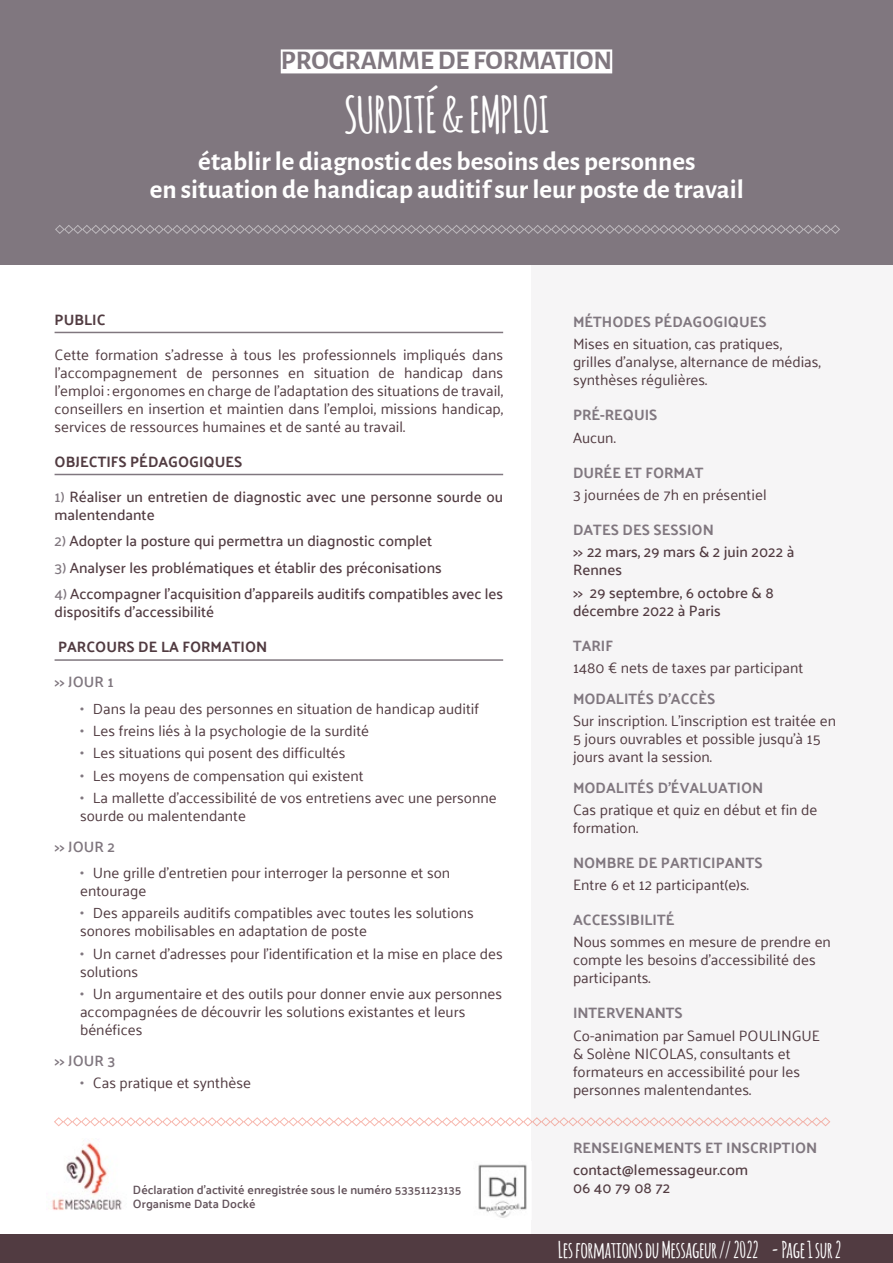
<style>
.page{position:relative;width:893px;height:1263px;background:#fff}
.page>*{position:absolute;margin:0;border:0;box-sizing:border-box;transform-origin:0 0}
.t1{font:700 49.5px "Amatic";color:#fff}
.t2{font:700 27px/28.5px "Alegreya Sans";color:#fff;text-align:center}
.t3{font:700 27px "Alegreya Sans";color:#80777f}
.t4{font:700 22.5px "Amatic";color:#fff}
.t5{font:15px/18px "Palanquin";color:#513b41}
.t6{font:500 15px/18px "Palanquin";color:#513b41}
.t7{font:700 15px "Palanquin";color:#80777f}
.t8{font:700 15px "Palanquin";color:#513b41}
.t9{font:600 15px "Palanquin";color:#80777f}
.t10{font:600 12px "Palanquin";color:#63535b}
.s1{color:#80777f}
.s2{font-weight:600;color:#80777f}
</style>
<div class="page">
<div style="left:532px;top:265px;width:361px;height:970px;background:#f6f5f6"></div>
<div style="left:0;top:0;width:893px;height:264px;background:#80777f"></div>
<hr style="left:55px;top:332px;width:448px;height:1px;background:#80777f">
<hr style="left:55px;top:474px;width:448px;height:1px;background:#80777f">
<hr style="left:55px;top:659px;width:448px;height:2px;background:#80777f">
<div style="left:0;top:1234px;width:893px;height:29px;background:#513b41"></div>
<img style="left:478px;top:1164px;width:49px;height:54px">
<img style="left:52px;top:1142px;width:70px;height:68px">
<svg style="left:55px;top:225px;width:785px;height:9px"></svg>
<svg style="left:54px;top:1117px;width:777px;height:10px"></svg>
<div style="left:281px;top:49px;width:331px;height:24px;background:#fff"></div>
<h2 class="t3" style="left:281px;top:41px;width:333px">PROGRAMME DE FORMATION</h2>
<h1 class="t1" style="left:345px;top:79px;width:206px">SURDITÉ &amp; EMPLOI</h1>
<h2 class="t2" style="left:150px;top:145px;width:596px">établir le diagnostic des besoins des personnes<br>en situation de handicap auditif sur leur poste de travail</h2>
<p class="t8" style="left:55px;top:311px;width:53px">PUBLIC</p>
<p class="t5" style="left:55px;top:346px;width:450px;text-align:justify">Cette formation s’adresse à tous les professionnels impliqués dans l’accompagnement de personnes en situation de handicap dans l’emploi : ergonomes en charge de l’adaptation des situations de travail, conseillers en insertion et maintien dans l’emploi, missions handicap, services de ressources humaines et de santé au travail.</p>
<p class="t8" style="left:55px;top:453px;width:189px">OBJECTIFS PÉDAGOGIQUES</p>
<p class="t6" style="left:55px;top:488px;width:450px"><span class="s1">1)</span> Réaliser un entretien de diagnostic avec une personne sourde ou malentendante</p>
<p class="t6" style="left:55px;top:532px;width:379px"><span class="s1">2)</span> Adopter la posture qui permettra un diagnostic complet</p>
<p class="t6" style="left:55px;top:559px;width:389px"><span class="s1">3)</span> Analyser les problématiques et établir des préconisations</p>
<p class="t6" style="left:55px;top:585px;width:450px"><span class="s1">4)</span> Accompagner l’acquisition d’appareils auditifs compatibles avec les dispositifs d’accessibilité</p>
<p class="t8" style="left:58px;top:638px;width:211px">PARCOURS DE LA FORMATION</p>
<p class="t9" style="left:55px;top:673px;width:61px">&gt;&gt; JOUR 1</p>
<p class="t5" style="left:80px;top:700px;width:401px"><span class="s2">•</span> Dans la peau des personnes en situation de handicap auditif</p>
<p class="t5" style="left:80px;top:722px;width:291px"><span class="s2">•</span> Les freins liés à la psychologie de la surdité</p>
<p class="t5" style="left:80px;top:744px;width:267px"><span class="s2">•</span> Les situations qui posent des difficultés</p>
<p class="t5" style="left:80px;top:766px;width:285px"><span class="s2">•</span> Les moyens de compensation qui existent</p>
<p class="t5" style="left:80px;top:789px;width:418px"><span class="s2">•</span> La mallette d’accessibilité de vos entretiens avec une personne sourde ou malentendante</p>
<p class="t9" style="left:55px;top:838px;width:62px">&gt;&gt; JOUR 2</p>
<p class="t5" style="left:80px;top:864px;width:372px"><span class="s2">•</span> Une grille d’entretien pour interroger la personne et son entourage</p>
<p class="t5" style="left:80px;top:904px;width:395px"><span class="s2">•</span> Des appareils auditifs compatibles avec toutes les solutions sonores mobilisables en adaptation de poste</p>
<p class="t5" style="left:80px;top:944px;width:424px"><span class="s2">•</span> Un carnet d’adresses pour l’identification et la mise en place des solutions</p>
<p class="t5" style="left:80px;top:985px;width:424px"><span class="s2">•</span> Un argumentaire et des outils pour donner envie aux personnes accompagnées de découvrir les solutions existantes et leurs bénéfices</p>
<p class="t9" style="left:55px;top:1052px;width:62px">&gt;&gt; JOUR 3</p>
<p class="t5" style="left:80px;top:1074px;width:173px"><span class="s2">•</span> Cas pratique et synthèse</p>
<p class="t7" style="left:573px;top:313px;width:195px">MÉTHODES PÉDAGOGIQUES</p>
<p class="t5" style="left:573px;top:335px;width:249px">Mises en situation, cas pratiques, grilles d’analyse, alternance de médias, synthèses régulières.</p>
<p class="t7" style="left:573px;top:406px;width:86px">PRÉ-REQUIS</p>
<p class="t5" style="left:573px;top:429px;width:44px">Aucun.</p>
<p class="t7" style="left:573px;top:464px;width:132px">DURÉE ET FORMAT</p>
<p class="t5" style="left:573px;top:486px;width:195px">3 journées de 7h en présentiel</p>
<p class="t7" style="left:573px;top:521px;width:142px">DATES DES SESSION</p>
<p class="t6" style="left:573px;top:543px;width:223px">&gt;&gt; 22 mars, 29 mars &amp; 2 juin 2022 à<br>Rennes</p>
<p class="t6" style="left:573px;top:583px;width:202px">&gt;&gt; 29 septembre, 6 octobre &amp; 8 décembre 2022 à Paris</p>
<p class="t7" style="left:573px;top:636px;width:41px">TARIF</p>
<p class="t5" style="left:573px;top:659px;width:232px">1480 € nets de taxes par participant</p>
<p class="t7" style="left:573px;top:689px;width:144px">MODALITÉS D’ACCÈS</p>
<p class="t5" style="left:573px;top:712px;width:265px">Sur inscription. L’inscription est traitée en<br>5 jours ouvrables et possible jusqu’à 15 jours avant la session.</p>
<p class="t7" style="left:573px;top:778px;width:192px">MODALITÉS D’ÉVALUATION</p>
<p class="t5" style="left:573px;top:801px;width:246px">Cas pratique et quiz en début et fin de formation.</p>
<p class="t7" style="left:573px;top:854px;width:191px">NOMBRE DE PARTICIPANTS</p>
<p class="t5" style="left:573px;top:876px;width:177px">Entre 6 et 12 participant(e)s.</p>
<p class="t7" style="left:573px;top:911px;width:103px">ACCESSIBILITÉ</p>
<p class="t5" style="left:573px;top:933px;width:259px">Nous sommes en mesure de prendre en compte les besoins d’accessibilité des participants.</p>
<p class="t7" style="left:573px;top:1004px;width:111px">INTERVENANTS</p>
<p class="t5" style="left:573px;top:1026px;width:248px">Co-animation par Samuel POULINGUE &amp; Solène NICOLAS, consultants et formateurs en accessibilité pour les personnes malentendantes.</p>
<p class="t7" style="left:573px;top:1139px;width:246px">RENSEIGNEMENTS ET INSCRIPTION</p>
<p class="t6" style="left:573px;top:1161px;width:177px">contact@lemessageur.com</p>
<p class="t10" style="left:133px;top:1182px;width:330px">Déclaration d’activité enregistrée sous le numéro 53351123135</p>
<p class="t6" style="left:573px;top:1179px;width:99px">06 40 79 08 72</p>
<p class="t10" style="left:133px;top:1197px;width:124px">Organisme Data Docké</p>
<h3 class="t4" style="left:558px;top:1234px;width:284px">Les formations du Messageur // 2022 - Page 1 sur 2</h3>
</div>
